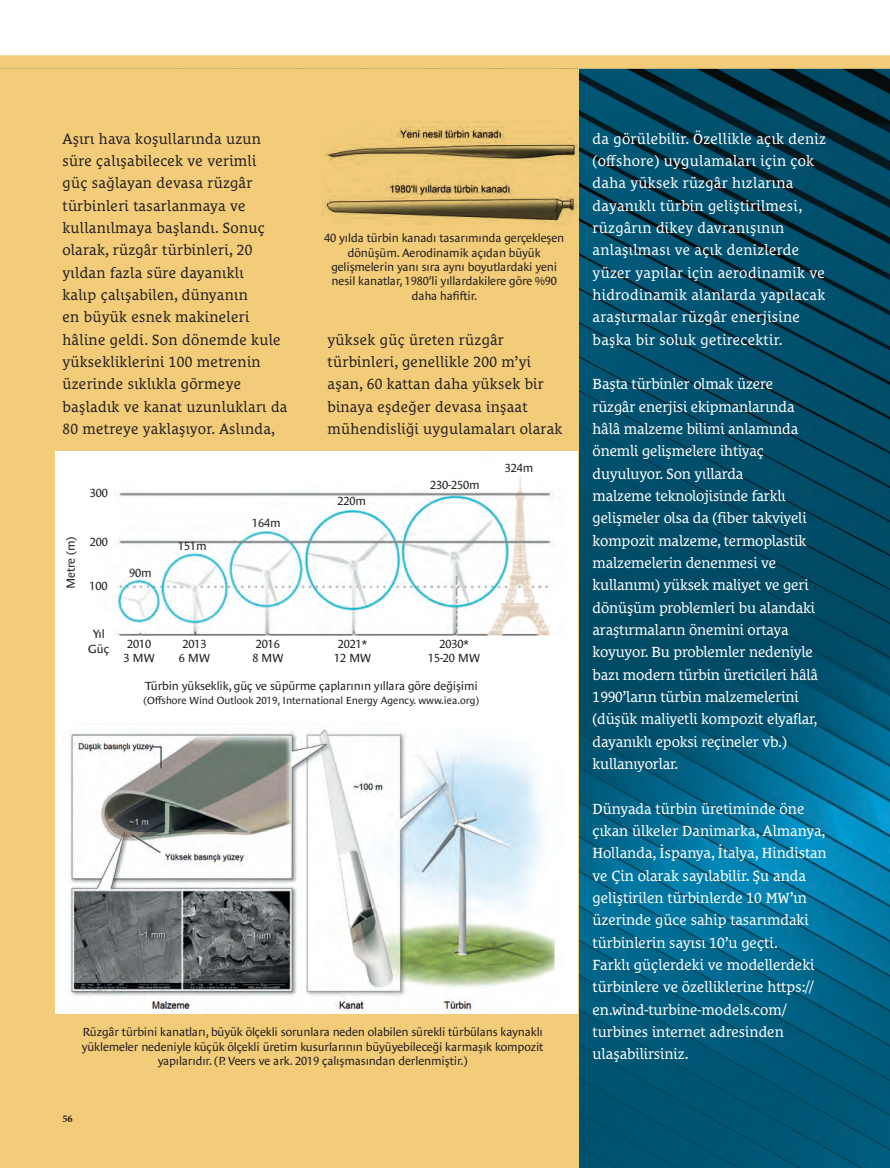
<style>
.page{position:relative;width:890px;height:1168px;background:#fff}
.page>*{position:absolute;margin:0;border:0;box-sizing:border-box;transform-origin:0 0}
.t1{font:15px/22.4px "Le Monde Courrier Pro";color:#fff}
.t2{font:15px/22.4px "Le Monde Courrier Pro";letter-spacing:.02em;color:#231f20}
.t3{font:15px/22.4px "Le Monde Courrier Pro";letter-spacing:.02em;color:#fff}
.t4{font:12px/14.4px "Le Monde Sans Pro";letter-spacing:-.01em;color:#231f20;text-align:center}
.t5{font:10.5px "Le Monde Sans Pro";color:#231f20}
.t6{font:700 10.35px "Minion Pro";color:#231f20}
</style>
<div class="page">
<img style="left:578px;top:69px;width:311px;height:1098px">
<div style="left:0;top:69px;width:578px;height:1098px;background:#f2cc79"></div>
<div style="left:55px;top:451px;width:522px;height:562px;background:#fff"></div>
<img style="left:70px;top:723px;width:486px;height:290px">
<img style="left:322px;top:121px;width:256px;height:103px">
<img style="left:116px;top:477px;width:437px;height:159px">
<div style="left:0;top:55px;width:889px;height:14px;background:#f2cc79"></div>
<p class="t2" style="left:62px;top:125px;width:226px">Aşırı hava koşullarında uzun süre çalışabilecek ve verimli<br>güç sağlayan devasa rüzgâr türbinleri tasarlanmaya ve kullanılmaya başlandı. Sonuç olarak, rüzgâr türbinleri, 20 yıldan fazla süre dayanıklı<br>kalıp çalışabilen, dünyanın<br>en büyük esnek makineleri hâline geldi. Son dönemde kule yüksekliklerini 100 metrenin üzerinde sıklıkla görmeye başladık ve kanat uzunlukları da<br>80 metreye yaklaşıyor. Aslında,</p>
<p class="t4" style="left:90px;top:484px;width:20px">300</p>
<p class="t4" style="left:62px;top:589px;width:54px;rotate:-90deg">Metre (m)</p>
<p class="t4" style="left:90px;top:533px;width:20px">200</p>
<p class="t4" style="left:90px;top:577px;width:20px">100</p>
<p class="t4" style="left:129px;top:564px;width:24px">90m</p>
<p class="t4" style="left:178px;top:536px;width:30px">151m</p>
<p class="t4" style="left:252px;top:514px;width:30px">164m</p>
<p class="t4" style="left:324px;top:229px;width:241px">40 yılda türbin kanadı tasarımında gerçekleşen dönüşüm. Aerodinamik açıdan büyük gelişmelerin yanı sıra aynı boyutlardaki yeni nesil kanatlar, 1980’li yıllardakilere göre %90 daha hafiftir.</p>
<p class="t2" style="left:327px;top:326px;width:236px">yüksek güç üreten rüzgâr türbinleri, genellikle 200 m’yi aşan, 60 kattan daha yüksek bir binaya eşdeğer devasa inşaat mühendisliği uygulamaları olarak</p>
<p class="t4" style="left:337px;top:492px;width:30px">220m</p>
<p class="t4" style="left:430px;top:476px;width:51px">230-250m</p>
<p class="t4" style="left:504px;top:459px;width:30px">324m</p>
<p class="t4" style="left:88px;top:625px;width:23px">Yıl<br>Güç</p>
<p class="t4" style="left:123px;top:634px;width:33px;text-align:left">2010<br>3 MW</p>
<p class="t4" style="left:179px;top:634px;width:33px;text-align:left">2013<br>6 MW</p>
<p class="t4" style="left:252px;top:634px;width:33px;text-align:left">2016<br>8 MW</p>
<p class="t4" style="left:334px;top:634px;width:39px">2021*<br>12 MW</p>
<p class="t4" style="left:428px;top:634px;width:54px">2030*<br>15-20 MW</p>
<p class="t4" style="left:145px;top:677px;width:334px">Türbin yükseklik, güç ve süpürme çaplarının yıllara göre değişimi</p>
<p class="t5" style="left:143px;top:691px;width:337px">(Offshore Wind Outlook 2019, International Energy Agency. www.iea.org)</p>
<p class="t4" style="left:82px;top:1023px;width:463px">Rüzgâr türbini kanatları, büyük ölçekli sorunlara neden olabilen sürekli türbülans kaynaklı yüklemeler nedeniyle küçük ölçekli üretim kusurlarının büyüyebileceği karmaşık kompozit yapılarıdır. (P. Veers ve ark. 2019 çalışmasından derlenmiştir.)</p>
<p class="t6" style="left:62px;top:1111px;width:12px">56</p>
<p class="t3" style="left:592px;top:125px;width:235px">da görülebilir. Özellikle açık deniz (offshore) uygulamaları için çok daha yüksek rüzgâr hızlarına dayanıklı türbin geliştirilmesi, rüzgârın dikey davranışının anlaşılması ve açık denizlerde yüzer yapılar için aerodinamik ve hidrodinamik alanlarda yapılacak araştırmalar rüzgâr enerjisine başka bir soluk getirecektir.</p>
<p class="t1" style="left:592px;top:371px;width:227px">Başta türbinler olmak üzere rüzgâr enerjisi ekipmanlarında hâlâ malzeme bilimi anlamında önemli gelişmelere ihtiyaç duyuluyor. Son yıllarda<br>malzeme teknolojisinde farklı gelişmeler olsa da (fiber takviyeli kompozit malzeme, termoplastik malzemelerin denenmesi ve kullanımı) yüksek maliyet ve geri dönüşüm problemleri bu alandaki araştırmaların önemini ortaya koyuyor. Bu problemler nedeniyle bazı modern türbin üreticileri hâlâ<br>1990’ların türbin malzemelerini (düşük maliyetli kompozit elyaflar, dayanıklı epoksi reçineler vb.) kullanıyorlar.</p>
<p class="t1" style="left:592px;top:795px;width:235px">Dünyada türbin üretiminde öne çıkan ülkeler Danimarka, Almanya,<br>Hollanda, İspanya, İtalya, Hindistan ve Çin olarak sayılabilir. Şu anda geliştirilen türbinlerde 10 MW’ın üzerinde güce sahip tasarımdaki türbinlerin sayısı 10’u geçti.<br>Farklı güçlerdeki ve modellerdeki türbinlere ve özelliklerine https:// en.wind-turbine-models.com/ turbines internet adresinden ulaşabilirsiniz.</p>
</div>
